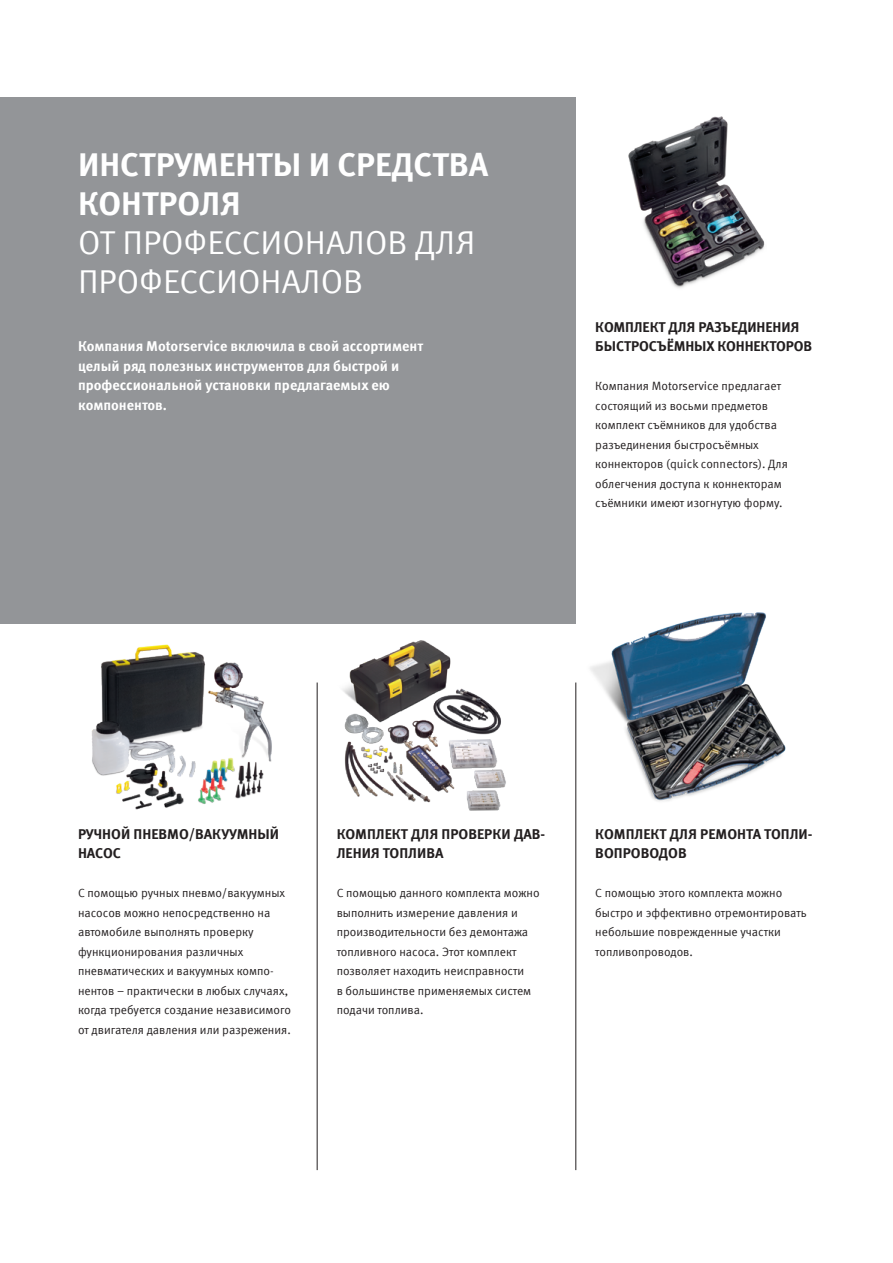
<style>
.page{position:relative;width:893px;height:1263px;background:#fff}
.page>*{position:absolute;margin:0;border:0;box-sizing:border-box;transform-origin:0 0}
.t1{font:33px/39px "Meta Offc Pro Norm";color:#fff}
.t2{font:700 33px/39px "Meta Offc Pro";color:#fff}
.t3{font:700 14.25px/19.5px "Meta Offc Pro";color:#231f20}
.t4{font:700 14.25px/19.5px "Meta Offc Pro";color:#fff}
.t5{font:12px/19.5px "Meta Offc Pro Norm";color:#231f20}
</style>
<div class="page">
<div style="left:0;top:97px;width:576px;height:527px;background:#939598"></div>
<img style="left:628px;top:116px;width:137px;height:172px">
<hr style="left:317px;top:682px;width:1px;height:488px;background:#231f20">
<hr style="left:576px;top:682px;width:1px;height:488px;background:#231f20">
<img style="left:91px;top:644px;width:181px;height:166px">
<img style="left:575px;top:612px;width:211px;height:193px">
<img style="left:342px;top:640px;width:164px;height:171px">
<h1 class="t2" style="left:78px;top:142px;width:412px">ИНСТРУМЕНТЫ И СРЕДСТВА<br>КОНТРОЛЯ</h1>
<h1 class="t1" style="left:78px;top:220px;width:399px">ОТ ПРОФЕССИОНАЛОВ ДЛЯ<br>ПРОФЕССИОНАЛОВ</h1>
<p class="t4" style="left:78px;top:335px;width:347px">Компания Motorservice включила в свой ассортимент целый ряд полезных инструментов для быстрой и профессиональной установки предлагаемых ею компонентов.</p>
<p class="t3" style="left:595px;top:316px;width:218px">КОМПЛЕКТ ДЛЯ РАЗЪЕДИНЕНИЯ<br>БЫСТРОСЪЁМНЫХ КОННЕКТОРОВ</p>
<p class="t5" style="left:595px;top:375px;width:194px">Компания Motorservice предлагает состоящий из восьми предметов комплект съёмников для удобства разъединения быстросъёмных коннекторов (quick connectors). Для облегчения доступа к коннекторам съёмники имеют изогнутую форму.</p>
<p class="t3" style="left:78px;top:823px;width:203px">РУЧНОЙ ПНЕВМО/ВАКУУМНЫЙ<br>НАСОС</p>
<p class="t5" style="left:78px;top:882px;width:214px">С помощью ручных пневмо/вакуумных насосов можно непосредственно на автомобиле выполнять проверку функционирования различных пневматических и вакуумных компо&shy;нентов – практически в любых случаях, когда требуется создание независимого от двигателя давления или разрежения.</p>
<p class="t3" style="left:337px;top:823px;width:210px">КОМПЛЕКТ ДЛЯ ПРОВЕРКИ ДАВ-<br>ЛЕНИЯ ТОПЛИВА</p>
<p class="t5" style="left:337px;top:882px;width:204px">С помощью данного комплекта можно выполнить измерение давления и производительности без демонтажа топливного насоса. Этот комплект позволяет находить неисправности<br>в большинстве применяемых систем подачи топлива.</p>
<p class="t3" style="left:595px;top:823px;width:219px">КОМПЛЕКТ ДЛЯ РЕМОНТА ТОПЛИ-<br>ВОПРОВОДОВ</p>
<p class="t5" style="left:595px;top:882px;width:213px">С помощью этого комплекта можно быстро и эффективно отремонтировать небольшие поврежденные участки топливопроводов.</p>
</div>
